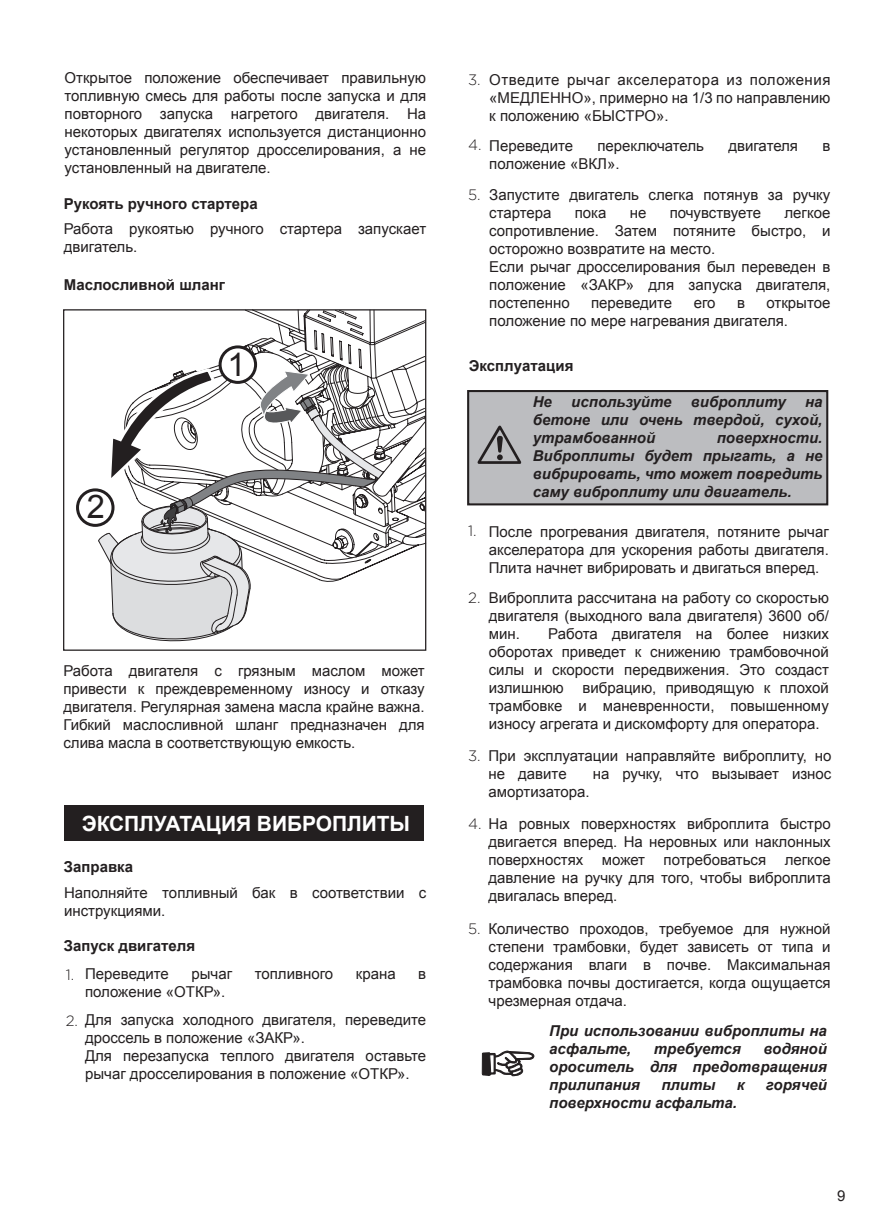
<style>
.page{position:relative;width:893px;height:1211px;background:#fff}
.page>*{position:absolute;margin:0;border:0;box-sizing:border-box;transform-origin:0 0}
.t1{font:32.55px "Arial";color:#231f20}
.t2{font:700 21px "Arial";letter-spacing:-.005em;color:#fff}
.t3{font:15px/18px "Arial";color:#231f20}
.t4{font:italic 700 15px/18px "Arial";color:#231f20;text-align:justify}
.t5{font:700 15px "Arial";color:#231f20}
.t6{font:300 15px "Gotham";color:#231f20}
.s1{font-family:"Gotham";font-weight:300}
</style>
<div class="page">
<div style="left:468px;top:391px;width:359px;height:113px;background:#bcbdc0"></div>
<div style="left:467px;top:390px;width:361px;height:115px;border:2px solid #231f20"></div>
<svg style="left:477px;top:425px;width:44px;height:39px"></svg>
<div style="left:76px;top:488px;width:38px;height:39px;border:3px solid #231f20;border-radius:50%"></div>
<svg style="left:98px;top:313px;width:328px;height:328px"></svg>
<svg style="left:481px;top:1050px;width:53px;height:27px"></svg>
<div style="left:64px;top:805px;width:359px;height:35px;background:#231f20"></div>
<p class="t3" style="left:64px;top:69px;width:363px;text-align:justify">Открытое положение обеспечивает правильную топливную смесь для работы после запуска и для повторного запуска нагретого двигателя. На некоторых двигателях используется дистанционно установленный регулятор дросселирования, а не установленный на двигателе.</p>
<p class="t5" style="left:64px;top:193px;width:195px">Рукоять ручного стартера</p>
<p class="t3" style="left:64px;top:220px;width:364px">Работа рукоятью ручного стартера запускает двигатель.</p>
<p class="t5" style="left:64px;top:275px;width:163px">Маслосливной шланг</p>
<h1 class="t1" style="left:87px;top:485px;width:20px">2</h1>
<h1 class="t1" style="left:227px;top:343px;width:20px">1</h1>
<p class="t3" style="left:64px;top:662px;width:362px;text-align:justify">Работа двигателя с грязным маслом может привести к преждевременному износу и отказу двигателя. Регулярная замена масла крайне важна.<br>Гибкий маслосливной шланг предназначен для слива масла в соответствующую емкость.</p>
<h2 class="t2" style="left:82px;top:810px;width:330px">ЭКСПЛУАТАЦИЯ ВИБРОПЛИТЫ</h2>
<p class="t5" style="left:64px;top:856px;width:71px">Заправка</p>
<p class="t3" style="left:64px;top:884px;width:364px">Наполняйте топливный бак в соответствии с инструкциями.</p>
<p class="t5" style="left:64px;top:936px;width:133px">Запуск двигателя</p>
<p class="t3" style="left:85px;top:965px;width:85px">Переведите</p>
<p class="t3" style="left:191px;top:965px;width:42px">рычаг</p>
<p class="t3" style="left:255px;top:965px;width:80px">топливного</p>
<p class="t3" style="left:356px;top:965px;width:41px">крана</p>
<p class="t3" style="left:418px;top:965px;width:9px">в</p>
<p class="t3" style="left:85px;top:978px;width:342px;line-height:27.8px">положение «ОТКР».<br>Для запуска холодного двигателя, переведите</p>
<p class="t3" style="left:85px;top:1028px;width:342px">дроссель в положение «ЗАКР».<br>Для перезапуска теплого двигателя оставьте рычаг дросселирования в положение «ОТКР».</p>
<p class="t6" style="left:66px;top:966px;width:10px">1.</p>
<p class="t6" style="left:66px;top:1012px;width:14px">2.</p>
<p class="t6" style="left:468px;top:71px;width:14px">3.</p>
<p class="t6" style="left:468px;top:137px;width:15px">4.</p>
<p class="t6" style="left:468px;top:186px;width:14px">5.</p>
<p class="t3" style="left:489px;top:71px;width:343px;text-align:justify">Отведите рычаг акселератора из положения «МЕДЛЕННО», примерно на 1/3 по направлению к положению «БЫСТРО».</p>
<p class="t3" style="left:489px;top:137px;width:85px">Переведите</p>
<p class="t3" style="left:597px;top:137px;width:108px">переключатель</p>
<p class="t3" style="left:728px;top:137px;width:71px">двигателя</p>
<p class="t3" style="left:822px;top:137px;width:9px">в</p>
<p class="t3" style="left:489px;top:148px;width:342px;line-height:31.5px">положение «ВКЛ».<br>Запустите двигатель слегка потянув за ручку</p>
<p class="t3" style="left:489px;top:204px;width:64px">стартера</p>
<p class="t3" style="left:575px;top:204px;width:33px">пока</p>
<p class="t3" style="left:629px;top:204px;width:18px">не</p>
<p class="t3" style="left:669px;top:204px;width:93px">почувствуете</p>
<p class="t3" style="left:489px;top:204px;width:343px;text-indent:295px">легкое сопротивление. Затем потяните быстро, и осторожно возвратите на место.<br>Если рычаг дросселирования был переведен в положение «ЗАКР» для запуска двигателя, постепенно</p>
<p class="t3" style="left:489px;top:294px;width:342px;text-indent:277px">открытое положение по мере нагревания двигателя.</p>
<p class="t3" style="left:591px;top:294px;width:83px">переведите</p>
<p class="t3" style="left:693px;top:294px;width:23px">его</p>
<p class="t3" style="left:737px;top:294px;width:9px">в</p>
<p class="t5" style="left:468px;top:355px;width:106px">Эксплуатация</p>
<p class="t4" style="left:532px;top:393px;width:21px">Не</p>
<p class="t4" style="left:571px;top:393px;width:102px">используйте</p>
<p class="t4" style="left:690px;top:393px;width:96px">виброплиту</p>
<p class="t4" style="left:532px;top:393px;width:291px;text-indent:272px">на бетоне или очень твердой, сухой, утрамбованной</p>
<p class="t4" style="left:532px;top:429px;width:291px;text-indent:184px">поверхности.<br>Виброплиты будет прыгать, а не вибрировать, что может повредить саму виброплиту или двигатель.</p>
<p class="t3" style="left:489px;top:522px;width:342px;text-align:justify">После прогревания двигателя, потяните рычаг акселератора для ускорения работы двигателя.<br>Плита начнет вибрировать и двигаться вперед.</p>
<p class="t3" style="left:489px;top:588px;width:342px;text-align:justify">Виброплита рассчитана на работу со скоростью двигателя (выходного вала двигателя) 3600 об/ мин.</p>
<p class="t6" style="left:468px;top:523px;width:10px">1.</p>
<p class="t6" style="left:468px;top:590px;width:14px">2.</p>
<p class="t3" style="left:489px;top:624px;width:342px;text-align:justify;text-indent:59px">Работа двигателя на более низких оборотах приведет к снижению трамбовочной силы и скорости передвижения. Это создаст излишнюю вибрацию, приводящую к плохой трамбовке и маневренности, повышенному износу агрегата и дискомфорту для оператора.</p>
<p class="t3" style="left:488px;top:747px;width:344px">При эксплуатации направляйте виброплиту, но не давите</p>
<p class="t6" style="left:468px;top:747px;width:14px">3.</p>
<p class="t3" style="left:592px;top:765px;width:240px">на ручку, что вызывает износ</p>
<p class="t3" style="left:488px;top:775px;width:343px;line-height:32.2px">амортизатора.<br>На ровных поверхностях виброплита быстро</p>
<p class="t3" style="left:488px;top:833px;width:344px;text-align:justify">двигается вперед. На неровных или наклонных поверхностях может потребоваться легкое давление на ручку для того, чтобы виброплита двигалась вперед.</p>
<p class="t3" style="left:488px;top:920px;width:344px;text-align:justify;text-indent:-20px"><span class="s1">5.</span> Количество проходов, требуемое для нужной степени трамбовки, будет зависеть от типа и содержания влаги в почве. Максимальная трамбовка почвы достигается, когда ощущается чрезмерная отдача.</p>
<p class="t4" style="left:549px;top:1021px;width:279px">При использовании виброплиты на асфальте,</p>
<p class="t6" style="left:468px;top:815px;width:15px">4.</p>
<p class="t4" style="left:549px;top:1039px;width:279px;text-indent:214px">водяной ороситель для предотвращения прилипания</p>
<p class="t4" style="left:654px;top:1039px;width:88px">требуется</p>
<p class="t4" style="left:661px;top:1075px;width:55px">плиты</p>
<p class="t4" style="left:736px;top:1075px;width:9px">к</p>
<p class="t4" style="left:765px;top:1075px;width:63px">горячей</p>
<p class="t4" style="left:549px;top:1093px;width:189px">поверхности асфальта.</p>
<p class="t3" style="left:837px;top:1186px;width:10px">9</p>
</div>
